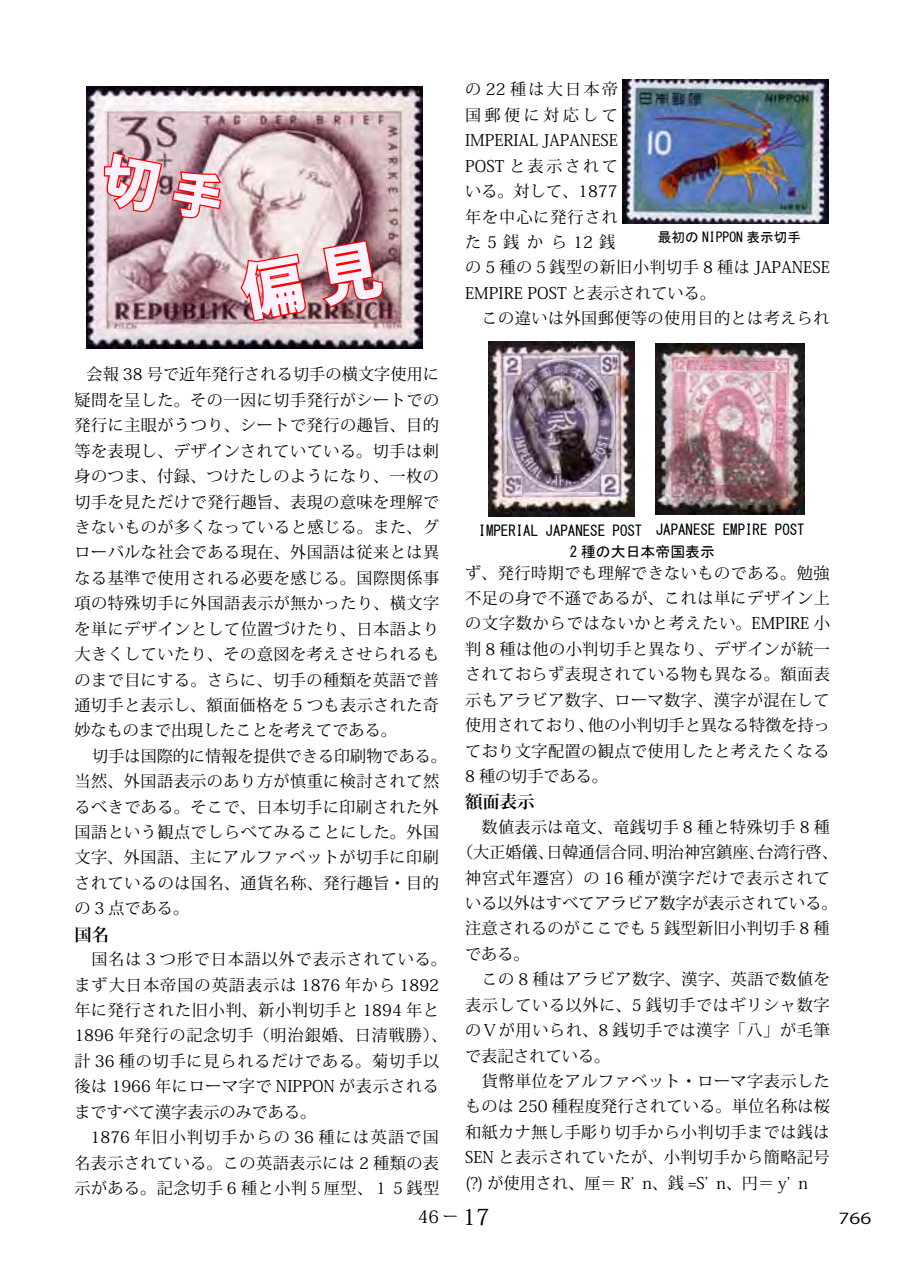
<style>
.page{position:relative;width:903px;height:1275px;background:#fff}
.page>*{position:absolute;margin:0;border:0;box-sizing:border-box;transform-origin:0 0}
.t1{font:700 17.32px "Koz Min Std";color:#000}
.t2{font:17.32px "Koz Min Std";color:#000}
.t3{font:16.1px/25.4px "Koz Min Std";letter-spacing:.03em;color:#000}
.t4{font:16.1px "Koz Min Std";color:#000}
.t5{font:16.1px "Koz Min Std";letter-spacing:.005em;color:#000}
.t6{font:16.1px "Koz Min Std";letter-spacing:.05em;color:#000}
.t7{font:15.05px "Koz Go Std";color:#000;scale:1.32 1}
.t8{font:14.88px/21.3px "MS Gothic";color:#000;text-align:center}
.t9{font:13.65px "MS Gothic";color:#000}
.s1{font-size:14.88px}
.s2{font-size:22.4px}
</style>
<div class="page">
<img style="left:623px;top:79px;width:205px;height:145px">
<img style="left:488px;top:341px;width:147px;height:176px">
<img style="left:656px;top:343px;width:149px;height:171px">
<img style="left:87px;top:86px;width:335px;height:262px">
<svg style="left:98px;top:150px;width:127px;height:72px;background:#d08990"></svg>
<img style="left:237px;top:232px;width:147px;height:91px">
<p class="t3" style="left:465px;top:77px;width:366px">の 22 種は大日本帝<br>国郵便に対応して<br>IMPERIAL JAPANESE<br>POST と表示されて<br>いる。対して、1877<br>年を中心に発行され<br>た5銭から12銭<br>の 5 種の５銭型の新旧小判切手 8 種は JAPANESE<br>EMPIRE POST と表示されている。<br>　この違いは外国郵便等の使用目的とは考えられ</p>
<p class="t9" style="left:658px;top:231px;width:145px">最初の NIPPON 表示切手</p>
<p class="t3" style="left:74px;top:362px;width:366px;text-align:justify;text-indent:12px">会報 38 号で近年発行される切手の横文字使用に疑問を呈した。その一因に切手発行がシートでの発行に主眼がうつり、シートで発行の趣旨、目的等を表現し、デザインされていている。切手は刺身のつま、付録、つけたしのようになり、一枚の切手を見ただけで発行趣旨、表現の意味を理解できないものが多くなっていると感じる。また、グローバルな社会である現在、外国語は従来とは異なる基準で使用される必要を感じる。国際関係事項の特殊切手に外国語表示が無かったり、横文字を単にデザインとして位置づけたり、日本語より大きくしていたり、その意図を考えさせられるものまで目にする。さらに、切手の種類を英語で普通切手と表示し、額面価格を 5 つも表示された奇妙なものまで出現したことを考えてである。</p>
<p class="t3" style="left:74px;top:743px;width:374px;text-indent:18px">切手は国際的に情報を提供できる印刷物である。当然、外国語表示のあり方が慎重に検討されて然るべきである。そこで、日本切手に印刷された外国語という観点でしらべてみることにした。外国文字、外国語、主にアルファベットが切手に印刷されているのは国名、通貨名称、発行趣旨・目的の 3 点である。</p>
<p class="t1" style="left:74px;top:923px;width:36px">国名</p>
<p class="t3" style="left:74px;top:947px;width:374px">　国名は 3 つ形で日本語以外で表示されている。まず大日本帝国の英語表示は 1876 年から 1892年に発行された旧小判、新小判切手と 1894 年と<br>1896 年発行の記念切手（明治銀婚、日清戦勝）、計 36 種の切手に見られるだけである。菊切手以後は 1966 年にローマ字で NIPPON が表示されるまですべて漢字表示のみである。<br>　1876 年旧小判切手からの 36 種には英語で国名表示されている。この英語表示には 2 種類の表示がある。記念切手 6 種と小判５厘型、１５銭型</p>
<p class="t8" style="left:479px;top:520px;width:328px">IMPERIAL JAPANESE POST JAPANESE EMPIRE POST<br>2 種の大日本帝国表示</p>
<p class="t3" style="left:465px;top:560px;width:366px;text-align:justify">ず、発行時期でも理解できないものである。勉強不足の身で不遜であるが、これは単にデザイン上の文字数からではないかと考えたい。EMPIRE 小判 8 種は他の小判切手と異なり、デザインが統一されておらず表現されている物も異なる。額面表示もアラビア数字、ローマ数字、漢字が混在して使用されており、他の小判切手と異なる特徴を持っており文字配置の観点で使用したと考えたくなる8 種の切手である。</p>
<p class="t1" style="left:465px;top:791px;width:71px">額面表示</p>
<p class="t3" style="left:465px;top:814px;width:366px">　数値表示は竜文、竜銭切手 8 種と特殊切手 8 種</p>
<p class="t4" style="left:457px;top:842px;width:382px">（大正婚儀、日韓通信合同、明治神宮鎮座、台湾行啓、</p>
<p class="t6" style="left:465px;top:868px;width:366px">神宮式年遷宮）の 16 種が漢字だけで表示されて</p>
<p class="t5" style="left:465px;top:893px;width:374px">いる以外はすべてアラビア数字が表示されている。</p>
<p class="t3" style="left:465px;top:916px;width:366px">注意されるのがここでも 5 銭型新旧小判切手 8 種</p>
<p class="t3" style="left:465px;top:941px;width:66px">である。</p>
<p class="t3" style="left:465px;top:967px;width:366px">　この 8 種はアラビア数字、漢字、英語で数値を</p>
<p class="t3" style="left:465px;top:992px;width:366px">表示している以外に、5 銭切手ではギリシャ数字</p>
<p class="t3" style="left:465px;top:1018px;width:366px">のⅤが用いられ、8 銭切手では漢字「八」が毛筆</p>
<p class="t4" style="left:465px;top:1046px;width:147px">で表記されている。</p>
<p class="t3" style="left:465px;top:1068px;width:366px">　貨幣単位をアルファベット・ローマ字表示した</p>
<p class="t3" style="left:465px;top:1094px;width:366px">ものは 250 種程度発行されている。単位名称は桜</p>
<p class="t3" style="left:465px;top:1119px;width:366px">和紙カナ無し手彫り切手から小判切手までは銭は</p>
<p class="t3" style="left:465px;top:1145px;width:366px">SEN と表示されていたが、小判切手から簡略記号</p>
<p class="t3" style="left:465px;top:1170px;width:366px">(?) が使用され、厘＝ R’ n、銭 =S’ n、円＝ y’ n 　</p>
<p class="t2" style="left:418px;top:1206px;width:73px">46 <span class="s1">ー</span> <span class="s2">17</span></p>
<p class="t7" style="left:838px;top:1209px;width:26px">766</p>
</div>
